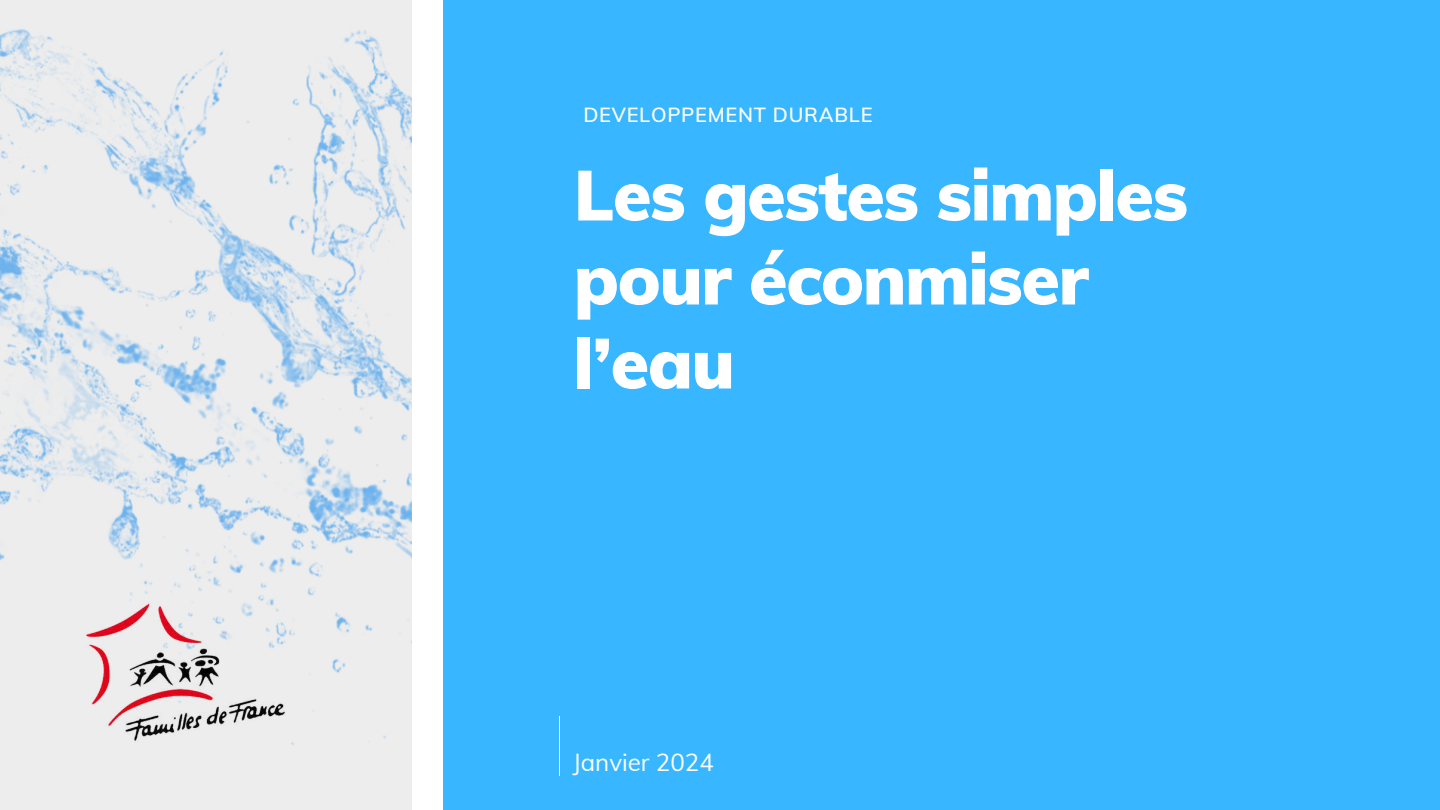
<style>
.page{position:relative;width:1440px;height:810px;background:#fff}
.page>*{position:absolute;margin:0;border:0;box-sizing:border-box;transform-origin:0 0}
.t1{font:900 70px/84px "Muli";letter-spacing:-.02em;color:#fff}
.t2{font:24.1px "Muli";color:#fff}
.t3{font:600 20px "Muli";letter-spacing:.04em;color:#fff}
</style>
<div class="page">
<div style="left:443px;top:0;width:997px;height:810px;background:#38b6ff"></div>
<hr style="left:559px;top:716px;width:1px;height:60px;background:#fff">
<img style="left:0;top:0;width:412px;height:810px">
<img style="left:81px;top:568px;width:209px;height:209px">
<p class="t3" style="left:583px;top:102px;width:291px">DEVELOPPEMENT DURABLE</p>
<p class="t1" style="left:574px;top:152px;width:616px">Les gestes simples pour éconmiser l’eau</p>
<p class="t2" style="left:573px;top:747px;width:142px">Janvier 2024</p>
</div>
